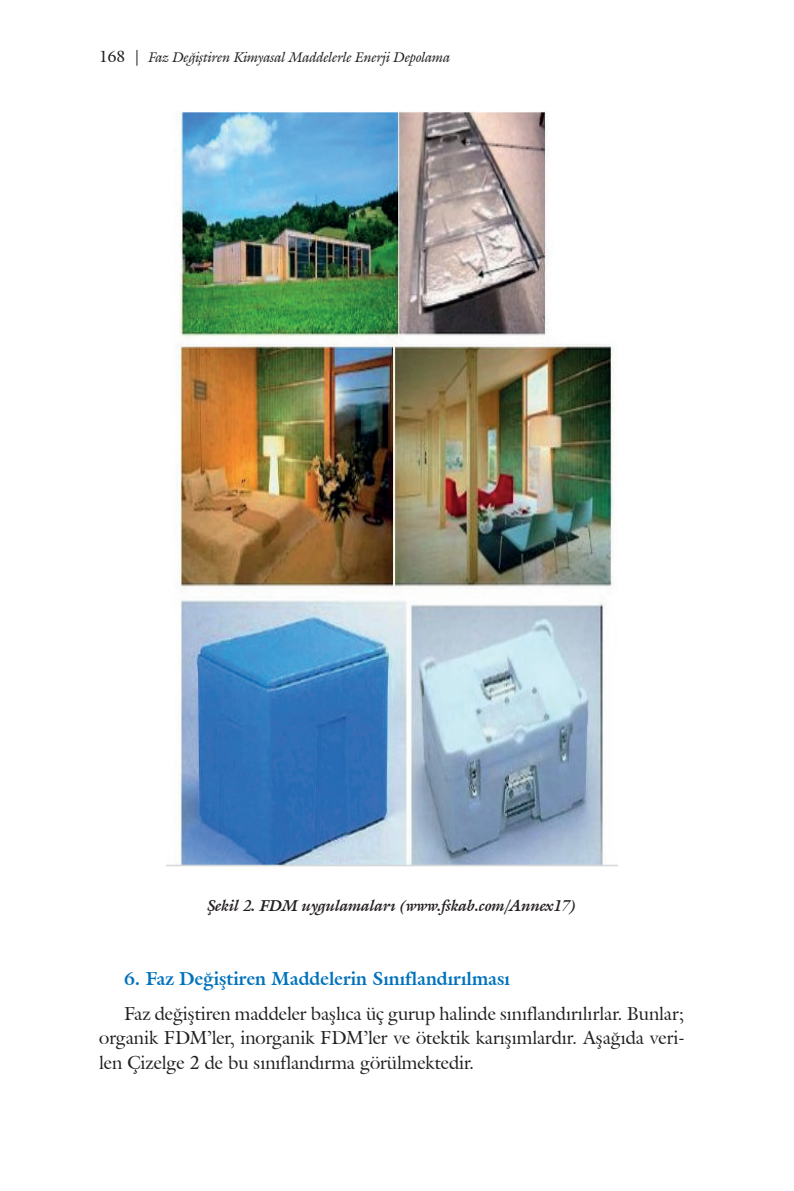
<style>
.page{position:relative;width:794px;height:1191px;background:#fff}
.page>*{position:absolute;margin:0;border:0;box-sizing:border-box;transform-origin:0 0}
.t1{font:18.38px/24.5px "Galliard IT Cby BT";color:#231f20;text-align:justify}
.t2{font:700 18.38px "Galliard IT Cby BT";color:#0072bc}
.t3{font:italic 700 15.75px "Galliard IT Cby BT";color:#231f20}
.t4{font:italic 14px "Galliard IT Cby BT";color:#231f20}
.s1{font-style:normal;font-size:15.75px}
</style>
<div class="page">
<img style="left:166px;top:111px;width:452px;height:756px">
<p class="t4" style="left:99px;top:47px;width:353px"><span class="s1">168 |</span> Faz Değiştiren Kimyasal Maddelerle Enerji Depolama</p>
<p class="t3" style="left:207px;top:895px;width:370px">Şekil 2. FDM uygulamaları (www.fskab.com/Annex17)</p>
<p class="t2" style="left:124px;top:966px;width:387px">6. Faz Değiştiren Maddelerin Sınıflandırılması</p>
<p class="t1" style="left:99px;top:1000px;width:587px;text-indent:25px">Faz değiştiren maddeler başlıca üç gurup halinde sınıflandırılırlar. Bunlar; organik FDM’ler, inorganik FDM’ler ve ötektik karışımlardır. Aşağıda veri&shy;len Çizelge 2 de bu sınıflandırma görülmektedir.</p>
</div>
